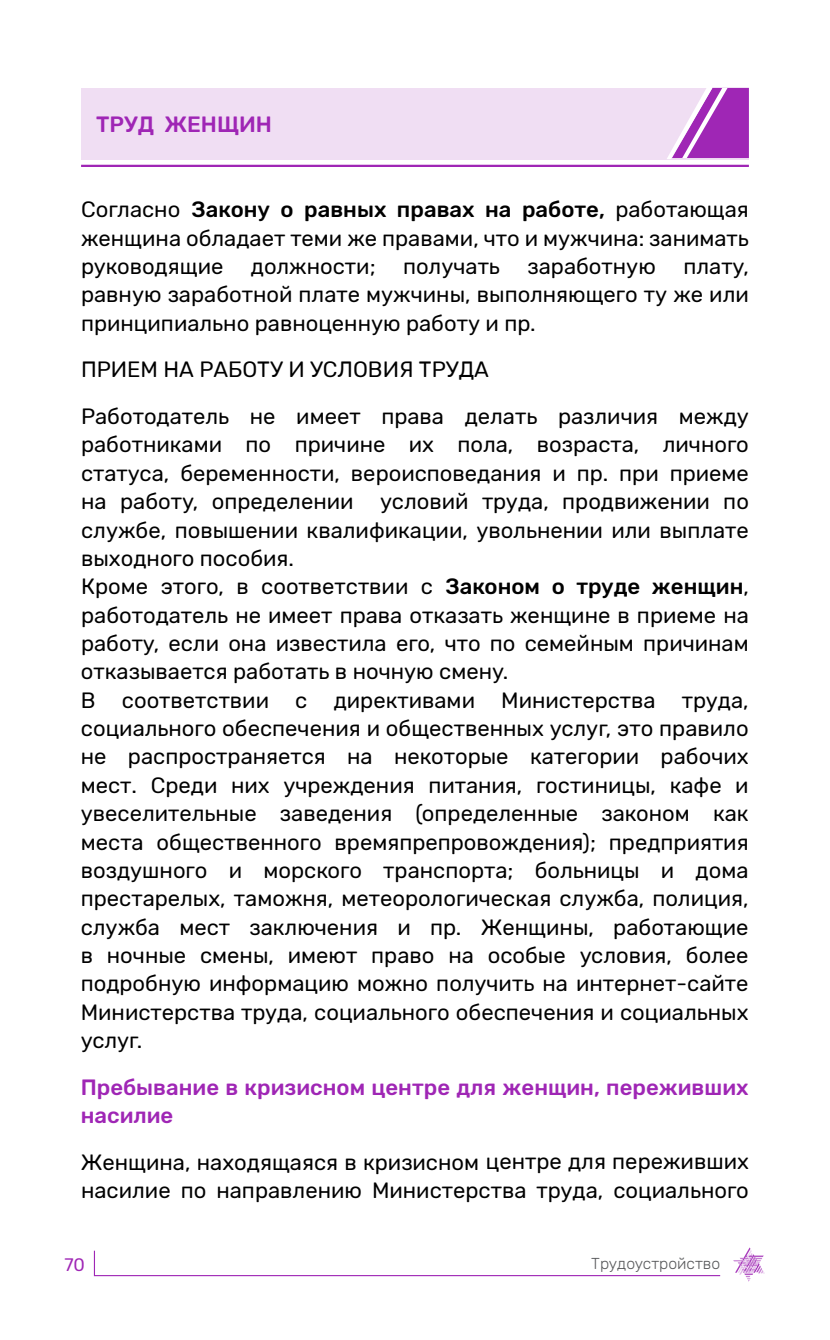
<style>
.page{position:relative;width:830px;height:1340px;background:#fff}
.page>*{position:absolute;margin:0;border:0;box-sizing:border-box;transform-origin:0 0}
.t1{font:22.05px/28.3px "Rubik";color:#000}
.t2{font:500 22.05px/28.3px "Rubik";color:#9f26b5}
.t3{font:18px "Rubik";color:#9f26b5}
.t4{font:300 15.75px "Rubik";color:#58595b}
.s1{font-weight:500}
</style>
<div class="page">
<svg style="left:93px;top:1250px;width:628px;height:26px"></svg>
<svg style="left:733px;top:1247px;width:31px;height:34px"></svg>
<div style="left:81px;top:88px;width:667px;height:71px;background:#f0def3"></div>
<hr style="left:81px;top:165px;width:667px;height:2px;background:#9f26b5">
<svg style="left:667px;top:88px;width:81px;height:71px"></svg>
<p class="t2" style="left:96px;top:111px;width:177px">ТРУД ЖЕНЩИН</p>
<p class="t1" style="left:81px;top:196px;width:669px;text-align:justify">Согласно <span class="s1">Закону о равных правах на работе,</span> работающая женщина обладает теми же правами, что и мужчина: занимать руководящие должности; получать заработную плату, равную заработной плате мужчины, выполняющего ту же или принципиально равноценную работу и пр.</p>
<p class="t1" style="left:81px;top:347px;width:669px;line-height:46.6px">ПРИЕМ НА РАБОТУ И УСЛОВИЯ ТРУДА<br>Работодатель не имеет права делать различия между</p>
<p class="t1" style="left:81px;top:431px;width:669px">работниками по причине их пола, возраста, личного статуса, беременности, вероисповедания и пр. при приеме на работу, определении условий труда, продвижении по службе, повышении квалификации, увольнении или выплате выходного пособия.<br>Кроме этого, в соответствии с <span class="s1">Законом о труде женщин</span>, работодатель не имеет права отказать женщине в приеме на работу, если она известила его, что по семейным причинам отказывается работать в ночную смену.<br>В соответствии с директивами Министерства труда, социального обеспечения и общественных услуг, это правило не распространяется на некоторые категории рабочих мест. Среди них учреждения питания, гостиницы, кафе и увеселительные заведения (определенные законом как места общественного времяпрепровождения); предприятия воздушного и морского транспорта; больницы и дома престарелых, таможня, метеорологическая служба, полиция, служба мест заключения и пр. Женщины, работающие в ночные смены, имеют право на особые условия, более подробную информацию можно получить на интернет-сайте Министерства труда, социального обеспечения и социальных услуг.</p>
<p class="t2" style="left:81px;top:1073px;width:669px">Пребывание в кризисном центре для женщин, переживших насилие</p>
<p class="t1" style="left:81px;top:1148px;width:669px">Женщина, находящаяся в кризисном центре для переживших насилие по направлению Министерства труда, социального</p>
<p class="t3" style="left:64px;top:1254px;width:22px">70</p>
<p class="t4" style="left:591px;top:1254px;width:130px">Трудоустройство</p>
</div>
